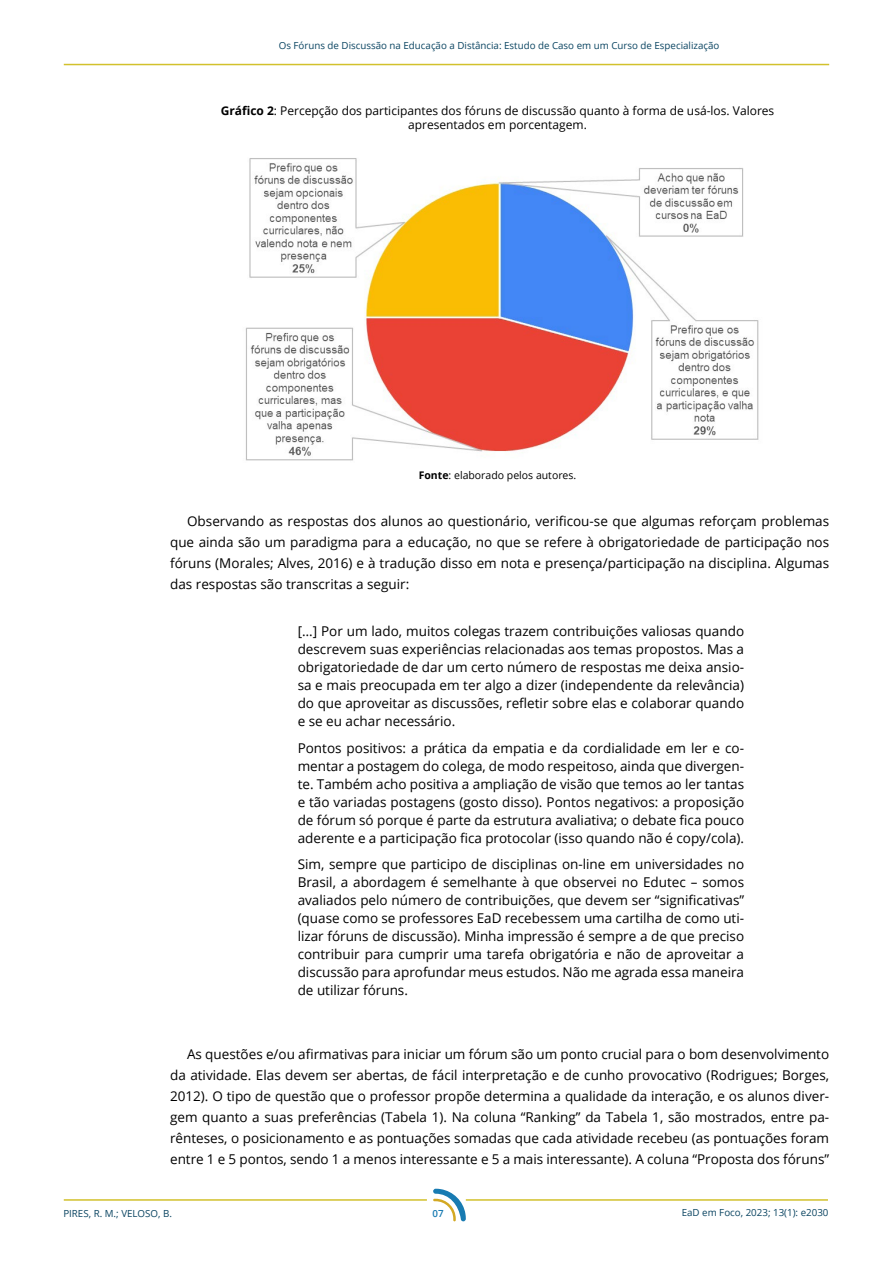
<style>
.page{position:relative;width:893px;height:1263px;background:#fff}
.page>*{position:absolute;margin:0;border:0;box-sizing:border-box;transform-origin:0 0}
.t1{font:13.5px/18px "Open Sans";color:#000;text-align:justify}
.t2{font:12px/13.5px "Open Sans";color:#000;text-align:center}
.t3{font:10.5px "Open Sans";color:#000}
.t4{font:9.75px "Open Sans";color:#0b4562}
.t5{font:600 9.75px "Open Sans";color:#187bb2}
.s1{font-weight:700}
</style>
<div class="page">
<hr style="left:64px;top:64px;width:765px;height:1px;background:#d2c12c">
<hr style="left:466px;top:1199px;width:362px;height:2px;background:#d2c12c">
<svg style="left:433px;top:1189px;width:33px;height:32px"></svg>
<hr style="left:64px;top:1199px;width:363px;height:2px;background:#d2c12c">
<img style="left:245px;top:158px;width:514px;height:303px">
<p class="t4" style="left:279px;top:39px;width:442px">Os Fóruns de Discussão na Educação a Distância: Estudo de Caso em um Curso de Especialização</p>
<p class="t2" style="left:221px;top:104px;width:555px"><span class="s1">Gráfico 2</span>: Percepção dos participantes dos fóruns de discussão quanto à forma de usá-los. Valores apresentados em porcentagem.</p>
<p class="t3" style="left:419px;top:468px;width:159px"><span class="s1">Fonte</span>: elaborado pelos autores.</p>
<p class="t1" style="left:170px;top:510px;width:661px;line-height:21px;text-indent:17px">Observando as respostas dos alunos ao questionário, verificou-se que algumas reforçam problemas que ainda são um paradigma para a educação, no que se refere à obrigatoriedade de participação nos fóruns (Morales; Alves, 2016) e à tradução disso em nota e presença/participação na disciplina. Algumas das respostas são transcritas a seguir:</p>
<p class="t1" style="left:298px;top:622px;width:448px">[…] Por um lado, muitos colegas trazem contribuições valiosas quando descrevem suas experiências relacionadas aos temas propostos. Mas a obrigatoriedade de dar um certo número de respostas me deixa ansio&shy;sa e mais preocupada em ter algo a dizer (independente da relevância) do que aproveitar as discussões, refletir sobre elas e colaborar quando e se eu achar necessário.</p>
<p class="t1" style="left:298px;top:739px;width:448px">Pontos positivos: a prática da empatia e da cordialidade em ler e co&shy;mentar a postagem do colega, de modo respeitoso, ainda que divergen&shy;te. Também acho positiva a ampliação de visão que temos ao ler tantas e tão variadas postagens (gosto disso). Pontos negativos: a proposição de fórum só porque é parte da estrutura avaliativa; o debate fica pouco aderente e a participação fica protocolar (isso quando não é copy/cola).</p>
<p class="t1" style="left:298px;top:855px;width:448px">Sim, sempre que participo de disciplinas on-line em universidades no Brasil, a abordagem é semelhante à que observei no Edutec – somos avaliados pelo número de contribuições, que devem ser “significativas” (quase como se professores EaD recebessem uma cartilha de como uti&shy;lizar fóruns de discussão). Minha impressão é sempre a de que preciso contribuir para cumprir uma tarefa obrigatória e não de aproveitar a discussão para aprofundar meus estudos. Não me agrada essa maneira de utilizar fóruns.</p>
<p class="t1" style="left:170px;top:1043px;width:661px;line-height:21px;text-indent:17px">As questões e/ou afirmativas para iniciar um fórum são um ponto crucial para o bom desenvolvimento da atividade. Elas devem ser abertas, de fácil interpretação e de cunho provocativo (Rodrigues; Borges, 2012). O tipo de questão que o professor propõe determina a qualidade da interação, e os alunos diver&shy;gem quanto a suas preferências (Tabela 1). Na coluna “Ranking” da Tabela 1, são mostrados, entre pa&shy;rênteses, o posicionamento e as pontuações somadas que cada atividade recebeu (as pontuações foram entre 1 e 5 pontos, sendo 1 a menos interessante e 5 a mais interessante). A coluna “Proposta dos fóruns”</p>
<p class="t4" style="left:63px;top:1206px;width:110px">PIRES, R. M.; VELOSO, B.</p>
<p class="t4" style="left:682px;top:1206px;width:148px">EaD em Foco, 2023; 13(1): e2030</p>
<p class="t5" style="left:432px;top:1207px;width:13px">07</p>
</div>
